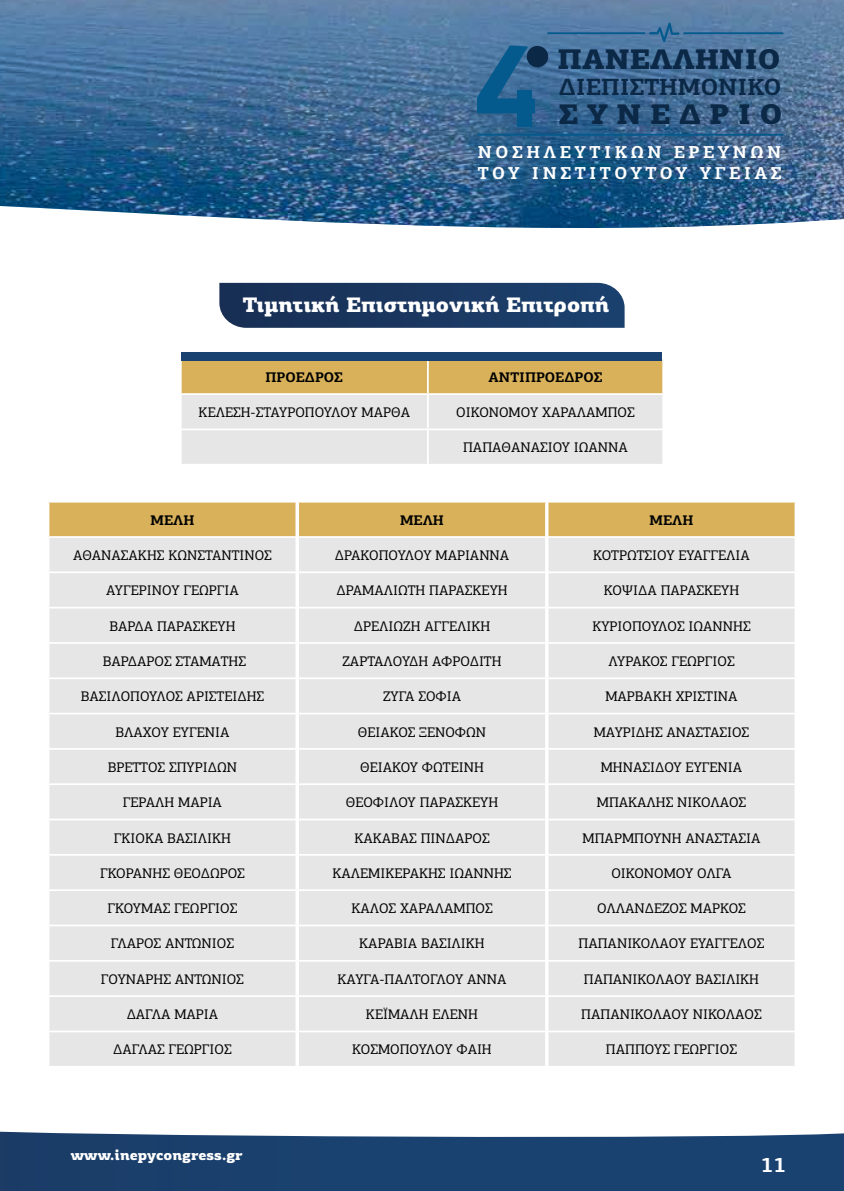
<style>
.page{position:relative;width:844px;height:1191px;background:#fff}
.page>*{position:absolute;margin:0;border:0;box-sizing:border-box;transform-origin:0 0}
.t1{font:900 28.35px "PF Centro Slab Pro";color:#0b2846}
.t2{font:700 23.45px "PF Centro Slab Pro";color:#0b2846}
.t3{font:900 21px "PF Centro Slab Pro";color:#fff}
.t4{font:700 21px "PF Centro Slab Pro";color:#fff}
.t5{font:700 17.32px/20.8px "PF Centro Slab Pro";letter-spacing:.2em;color:#fff}
.t6{font:14px "PF Centro Slab Pro";color:#000}
.t7{font:700 14px "PF Centro Slab Pro";color:#000}
.t8{font:900 14px "PF Centro Slab Pro";color:#fff}
</style>
<div class="page">
<svg style="left:0;top:0;width:843px;height:228px;background:#446f99"></svg>
<hr style="left:547px;top:32px;width:98px;height:2px;background:#045a8d">
<hr style="left:683px;top:32px;width:100px;height:2px;background:#045a8d">
<svg style="left:649px;top:23px;width:30px;height:19px"></svg>
<hr style="left:477px;top:134px;width:306px;height:2px;background:#045a8d">
<div style="left:526px;top:46px;width:22px;height:21px;background:#0b2846;border-radius:50%"></div>
<svg style="left:477px;top:45px;width:58px;height:68px;background:#266593"></svg>
<div style="left:516px;top:90px;width:15px;height:37px;background:#045a8d"></div>
<svg style="left:0;top:1131px;width:843px;height:60px;background:#2b4f79"></svg>
<svg style="left:219px;top:283px;width:405px;height:45px;background:#1e3b64"></svg>
<svg style="left:182px;top:360px;width:480px;height:104px;background:#dfd3b8"></svg>
<hr style="left:427px;top:360px;width:1px;height:33px;background:#fff">
<hr style="left:180px;top:393px;width:248px;height:2px;background:#fff">
<hr style="left:428px;top:393px;width:236px;height:2px;background:#fff">
<hr style="left:427px;top:395px;width:1px;height:33px;background:#fff">
<hr style="left:180px;top:428px;width:248px;height:2px;background:#fff">
<hr style="left:428px;top:428px;width:236px;height:2px;background:#fff">
<hr style="left:427px;top:430px;width:1px;height:34px;background:#fff">
<div style="left:182px;top:353px;width:479px;height:7px;background:#1a4271"></div>
<div style="left:547px;top:502px;width:248px;height:35px;background:#d8b15a"></div>
<div style="left:548px;top:538px;width:246px;height:527px;background:#e6e6e6"></div>
<hr style="left:546px;top:502px;width:2px;height:34px;background:#fff">
<hr style="left:794px;top:502px;width:2px;height:34px;background:#fff">
<hr style="left:546px;top:536px;width:250px;height:2px;background:#fff">
<hr style="left:546px;top:571px;width:250px;height:2px;background:#fff">
<hr style="left:546px;top:607px;width:250px;height:1px;background:#fff">
<hr style="left:546px;top:642px;width:250px;height:2px;background:#fff">
<hr style="left:546px;top:677px;width:250px;height:2px;background:#fff">
<hr style="left:546px;top:712px;width:250px;height:2px;background:#fff">
<hr style="left:546px;top:748px;width:250px;height:2px;background:#fff">
<hr style="left:546px;top:818px;width:250px;height:2px;background:#fff">
<hr style="left:546px;top:854px;width:250px;height:1px;background:#fff">
<hr style="left:546px;top:889px;width:250px;height:2px;background:#fff">
<hr style="left:546px;top:924px;width:250px;height:2px;background:#fff">
<hr style="left:546px;top:960px;width:250px;height:1px;background:#fff">
<hr style="left:546px;top:995px;width:250px;height:2px;background:#fff">
<hr style="left:546px;top:1030px;width:250px;height:2px;background:#fff">
<hr style="left:546px;top:783px;width:250px;height:2px;background:#fff">
<div style="left:298px;top:502px;width:248px;height:35px;background:#d8b15a"></div>
<div style="left:299px;top:538px;width:246px;height:527px;background:#e6e6e6"></div>
<hr style="left:297px;top:502px;width:2px;height:34px;background:#fff">
<hr style="left:545px;top:502px;width:1px;height:34px;background:#fff">
<hr style="left:297px;top:536px;width:249px;height:2px;background:#fff">
<hr style="left:297px;top:571px;width:249px;height:2px;background:#fff">
<hr style="left:297px;top:607px;width:249px;height:1px;background:#fff">
<hr style="left:297px;top:642px;width:249px;height:2px;background:#fff">
<hr style="left:297px;top:677px;width:249px;height:2px;background:#fff">
<hr style="left:297px;top:712px;width:249px;height:2px;background:#fff">
<hr style="left:297px;top:748px;width:249px;height:2px;background:#fff">
<hr style="left:297px;top:783px;width:249px;height:2px;background:#fff">
<hr style="left:297px;top:924px;width:249px;height:2px;background:#fff">
<hr style="left:297px;top:960px;width:249px;height:1px;background:#fff">
<hr style="left:297px;top:995px;width:249px;height:2px;background:#fff">
<hr style="left:297px;top:1030px;width:249px;height:2px;background:#fff">
<hr style="left:297px;top:818px;width:249px;height:2px;background:#fff">
<hr style="left:297px;top:854px;width:249px;height:1px;background:#fff">
<hr style="left:297px;top:889px;width:249px;height:2px;background:#fff">
<div style="left:48px;top:502px;width:248px;height:35px;background:#d8b15a"></div>
<div style="left:49px;top:538px;width:246px;height:527px;background:#e6e6e6"></div>
<hr style="left:48px;top:502px;width:1px;height:34px;background:#fff">
<hr style="left:295px;top:502px;width:2px;height:34px;background:#fff">
<hr style="left:48px;top:536px;width:249px;height:2px;background:#fff">
<hr style="left:48px;top:571px;width:249px;height:2px;background:#fff">
<hr style="left:48px;top:607px;width:249px;height:1px;background:#fff">
<hr style="left:48px;top:642px;width:249px;height:2px;background:#fff">
<hr style="left:48px;top:677px;width:249px;height:2px;background:#fff">
<hr style="left:48px;top:712px;width:249px;height:2px;background:#fff">
<hr style="left:48px;top:748px;width:249px;height:2px;background:#fff">
<hr style="left:48px;top:783px;width:249px;height:2px;background:#fff">
<hr style="left:48px;top:818px;width:249px;height:2px;background:#fff">
<hr style="left:48px;top:854px;width:249px;height:1px;background:#fff">
<hr style="left:48px;top:889px;width:249px;height:2px;background:#fff">
<hr style="left:48px;top:924px;width:249px;height:2px;background:#fff">
<hr style="left:48px;top:960px;width:249px;height:1px;background:#fff">
<hr style="left:48px;top:995px;width:249px;height:2px;background:#fff">
<hr style="left:48px;top:1030px;width:249px;height:2px;background:#fff">
<h1 class="t1" style="left:557px;top:40px;width:224px">ΠΑΝΕΛΛΗΝΙΟ</h1>
<h2 class="t2" style="left:558px;top:72px;width:224px">∆ΙΕΠΙΣΤΗΜΟΝΙΚΟ</h2>
<h1 class="t1" style="left:558px;top:95px;width:225px">ΣΥΝΕ∆ΡΙΟ</h1>
<p class="t5" style="left:477px;top:142px;width:305px">ΝΟΣΗΛΕΥΤΙΚΩΝ ΕΡΕΥΝΩΝ<br>ΤΟΥ ΙΝΣΤΙΤΟΥΤΟΥ ΥΓΕΙΑΣ</p>
<h3 class="t3" style="left:243px;top:290px;width:368px">Τιμητική Επιστημονική Επιτροπή</h3>
<p class="t7" style="left:265px;top:368px;width:79px">ΠΡΟΕΔΡΟΣ</p>
<p class="t7" style="left:488px;top:368px;width:115px">ΑΝΤΙΠΡΟΕΔΡΟΣ</p>
<p class="t6" style="left:198px;top:404px;width:213px">ΚΕΛΕΣΗ-ΣΤΑΥΡΟΠΟΥΛΟΥ ΜΑΡΘΑ</p>
<p class="t6" style="left:456px;top:404px;width:180px">ΟΙΚΟΝΟΜΟΥ ΧΑΡΑΛΑΜΠΟΣ</p>
<p class="t6" style="left:463px;top:439px;width:166px">ΠΑΠΑΘΑΝΑΣΙΟΥ ΙΩΑΝΝΑ</p>
<p class="t7" style="left:150px;top:511px;width:45px">ΜΕΛΗ</p>
<p class="t6" style="left:73px;top:546px;width:200px">ΑΘΑΝΑΣΑΚΗΣ ΚΩΝΣΤΑΝΤΙΝΟΣ</p>
<p class="t6" style="left:106px;top:582px;width:134px">ΑΥΓΕΡΙΝΟΥ ΓΕΩΡΓΙΑ</p>
<p class="t6" style="left:109px;top:617px;width:128px">ΒΑΡΔΑ ΠΑΡΑΣΚΕΥΗ</p>
<p class="t6" style="left:103px;top:652px;width:145px">ΒΑΡΔΑΡΟΣ ΣΤΑΜΑΤΗΣ</p>
<p class="t6" style="left:81px;top:688px;width:185px">ΒΑΣΙΛΟΠΟΥΛΟΣ ΑΡΙΣΤΕΙΔΗΣ</p>
<p class="t6" style="left:115px;top:723px;width:116px">ΒΛΑΧΟΥ ΕΥΓΕΝΙΑ</p>
<p class="t6" style="left:108px;top:758px;width:131px">ΒΡΕΤΤΟΣ ΣΠΥΡΙΔΩΝ</p>
<p class="t6" style="left:123px;top:794px;width:101px">ΓΕΡΑΛΗ ΜΑΡΙΑ</p>
<p class="t6" style="left:114px;top:829px;width:119px">ΓΚΙΟΚΑ ΒΑΣΙΛΙΚΗ</p>
<p class="t6" style="left:100px;top:864px;width:146px">ΓΚΟΡΑΝΗΣ ΘΕΟΔΩΡΟΣ</p>
<p class="t6" style="left:107px;top:899px;width:131px">ΓΚΟΥΜΑΣ ΓΕΩΡΓΙΟΣ</p>
<p class="t6" style="left:111px;top:935px;width:125px">ΓΛΑΡΟΣ ΑΝΤΩΝΙΟΣ</p>
<p class="t6" style="left:101px;top:970px;width:144px">ΓΟΥΝΑΡΗΣ ΑΝΤΩΝΙΟΣ</p>
<p class="t6" style="left:127px;top:1005px;width:93px">ΔΑΓΛΑ ΜΑΡΙΑ</p>
<p class="t6" style="left:113px;top:1041px;width:120px">ΔΑΓΛΑΣ ΓΕΩΡΓΙΟΣ</p>
<p class="t8" style="left:71px;top:1146px;width:173px">www.inepycongress.gr</p>
<p class="t7" style="left:400px;top:511px;width:45px">ΜΕΛΗ</p>
<p class="t6" style="left:335px;top:546px;width:176px">ΔΡΑΚΟΠΟΥΛΟΥ ΜΑΡΙΑΝΝΑ</p>
<p class="t6" style="left:336px;top:582px;width:173px">ΔΡΑΜΑΛΙΩΤΗ ΠΑΡΑΣΚΕΥΗ</p>
<p class="t6" style="left:354px;top:617px;width:138px">ΔΡΕΛΙΩΖΗ ΑΓΓΕΛΙΚΗ</p>
<p class="t6" style="left:342px;top:652px;width:160px">ΖΑΡΤΑΛΟΥΔΗ ΑΦΡΟΔΙΤΗ</p>
<p class="t6" style="left:383px;top:688px;width:79px">ΖΥΓΑ ΣΟΦΙΑ</p>
<p class="t6" style="left:358px;top:723px;width:130px">ΘΕΙΑΚΟΣ ΞΕΝΟΦΩΝ</p>
<p class="t6" style="left:360px;top:758px;width:125px">ΘΕΙΑΚΟΥ ΦΩΤΕΙΝΗ</p>
<p class="t6" style="left:346px;top:794px;width:154px">ΘΕΟΦΙΛΟΥ ΠΑΡΑΣΚΕΥΗ</p>
<p class="t6" style="left:354px;top:829px;width:137px">ΚΑΚΑΒΑΣ ΠΙΝΔΑΡΟΣ</p>
<p class="t6" style="left:332px;top:864px;width:180px">ΚΑΛΕΜΙΚΕΡΑΚΗΣ ΙΩΑΝΝΗΣ</p>
<p class="t6" style="left:351px;top:899px;width:143px">ΚΑΛΟΣ ΧΑΡΑΛΑΜΠΟΣ</p>
<p class="t6" style="left:359px;top:935px;width:127px">ΚΑΡΑΒΙΑ ΒΑΣΙΛΙΚΗ</p>
<p class="t6" style="left:337px;top:970px;width:170px">ΚΑΥΓΑ-ΠΑΛΤΟΓΛΟΥ ΑΝΝΑ</p>
<p class="t6" style="left:366px;top:1005px;width:114px">ΚΕΪΜΑΛΗ ΕΛΕΝΗ</p>
<p class="t6" style="left:352px;top:1041px;width:141px">ΚΟΣΜΟΠΟΥΛΟΥ ΦΑΙΗ</p>
<p class="t7" style="left:649px;top:511px;width:45px">ΜΕΛΗ</p>
<p class="t6" style="left:593px;top:546px;width:158px">ΚΟΤΡΩΤΣΙΟΥ ΕΥΑΓΓΕΛΙΑ</p>
<p class="t6" style="left:603px;top:582px;width:137px">ΚΟΨΙΔΑ ΠΑΡΑΣΚΕΥΗ</p>
<p class="t6" style="left:592px;top:617px;width:160px">ΚΥΡΙΟΠΟΥΛΟΣ ΙΩΑΝΝΗΣ</p>
<p class="t6" style="left:608px;top:652px;width:128px">ΛΥΡΑΚΟΣ ΓΕΩΡΓΙΟΣ</p>
<p class="t6" style="left:605px;top:688px;width:134px">ΜΑΡΒΑΚΗ ΧΡΙΣΤΙΝΑ</p>
<p class="t6" style="left:593px;top:723px;width:157px">ΜΑΥΡΙΔΗΣ ΑΝΑΣΤΑΣΙΟΣ</p>
<p class="t6" style="left:600px;top:758px;width:143px">ΜΗΝΑΣΙΔΟΥ ΕΥΓΕΝΙΑ</p>
<p class="t6" style="left:596px;top:794px;width:151px">ΜΠΑΚΑΛΗΣ ΝΙΚΟΛΑΟΣ</p>
<p class="t6" style="left:582px;top:829px;width:179px">ΜΠΑΡΜΠΟΥΝΗ ΑΝΑΣΤΑΣΙΑ</p>
<p class="t6" style="left:611px;top:864px;width:122px">ΟΙΚΟΝΟΜΟΥ ΟΛΓΑ</p>
<p class="t6" style="left:597px;top:899px;width:150px">ΟΛΛΑΝΔΕΖΟΣ ΜΑΡΚΟΣ</p>
<p class="t6" style="left:578px;top:935px;width:187px">ΠΑΠΑΝΙΚΟΛΑΟΥ ΕΥΑΓΓΕΛΟΣ</p>
<p class="t6" style="left:583px;top:970px;width:177px">ΠΑΠΑΝΙΚΟΛΑΟΥ ΒΑΣΙΛΙΚΗ</p>
<p class="t6" style="left:581px;top:1005px;width:182px">ΠΑΠΑΝΙΚΟΛΑΟΥ ΝΙΚΟΛΑΟΣ</p>
<p class="t6" style="left:605px;top:1041px;width:132px">ΠΑΠΠΟΥΣ ΓΕΩΡΓΙΟΣ</p>
<h3 class="t4" style="left:761px;top:1151px;width:27px">11</h3>
</div>
